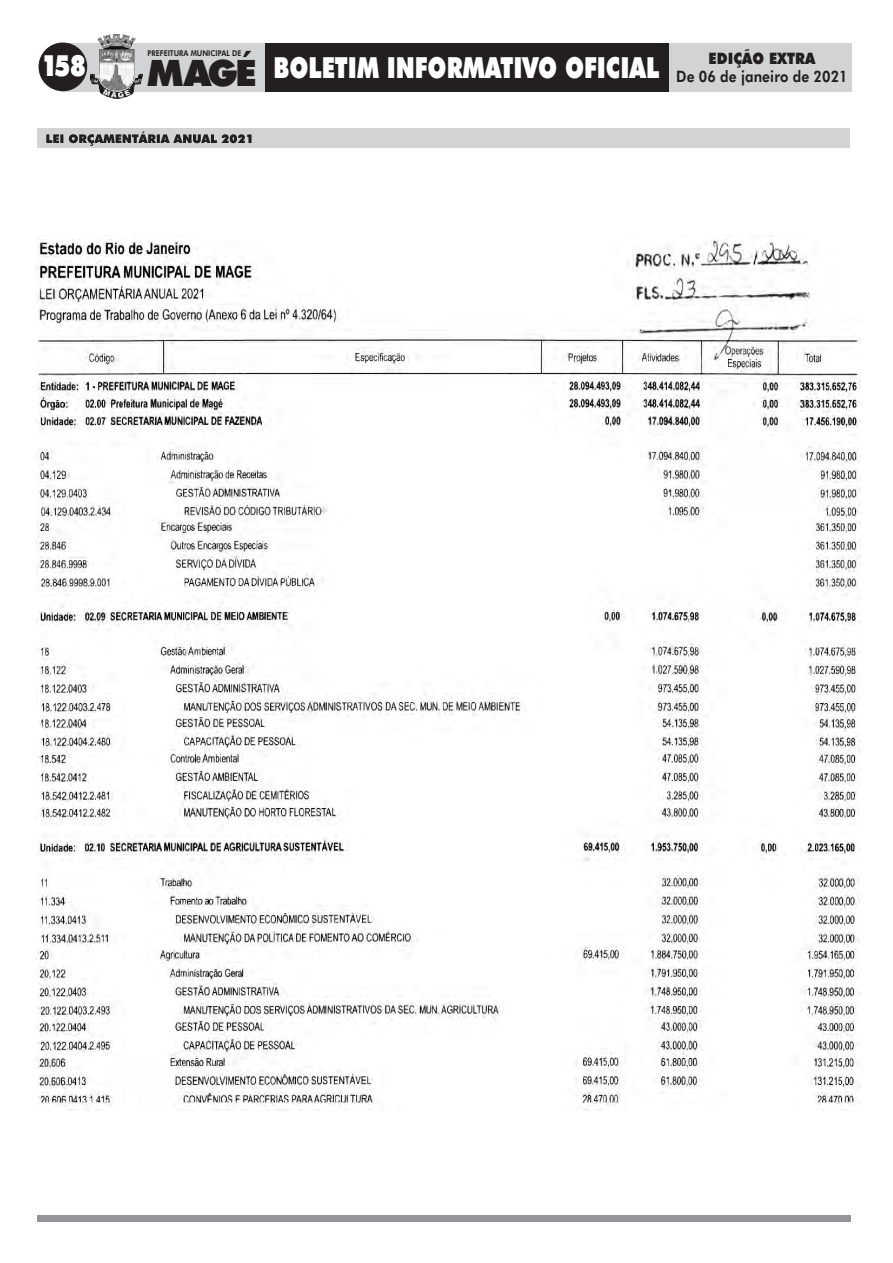
<style>
.page{position:relative;width:893px;height:1263px;background:#fff}
.page>*{position:absolute;margin:0;border:0;box-sizing:border-box;transform-origin:0 0}
.t1{font:900 29.25px "Futura BT";color:#fff;scale:.78 1}
.t2{font:900 29.1px "Futura BT";color:#fff;scale:.77 1}
.t3{font:800 15.75px "Futura BT";letter-spacing:.005em;color:#231f20;scale:.88 1}
.t4{font:900 15.75px "Futura BT";letter-spacing:.005em;color:#231f20;scale:.88 1}
.t5{font:800 8.1px "Futura BT";color:#231f20;scale:.88 1}
.s1{font-size:36.45px;color:#231f20}
</style>
<div class="page">
<img style="left:37px;top:239px;width:824px;height:871px">
<div style="left:38px;top:1215px;width:813px;height:6px;background:#939598"></div>
<div style="left:37px;top:128px;width:813px;height:20px;background:#d1d3d4"></div>
<svg style="left:46px;top:131px;width:206px;height:15px"></svg>
<div style="left:61px;top:43px;width:791px;height:48px;background:#d1d3d4"></div>
<div style="left:39px;top:43px;width:48px;height:48px;background:#231f20;border:1px solid #231f20;border-radius:50%"></div>
<div style="left:265px;top:43px;width:404px;height:48px;background:#231f20"></div>
<img style="left:90px;top:35px;width:53px;height:64px">
<p class="t1" style="left:41px;top:54px;width:59px">158</p>
<p class="t2" style="left:148px;top:56px;width:666px"><span class="s1">MAGÉ</span> BOLETIM INFORMATIVO OFICIAL</p>
<p class="t4" style="left:708px;top:52px;width:123px">EDIÇÃO EXTRA</p>
<p class="t5" style="left:148px;top:50px;width:108px">PREFEITURA MUNICIPAL DE</p>
<p class="t3" style="left:676px;top:70px;width:196px">De 06 de janeiro de 2021</p>
</div>
